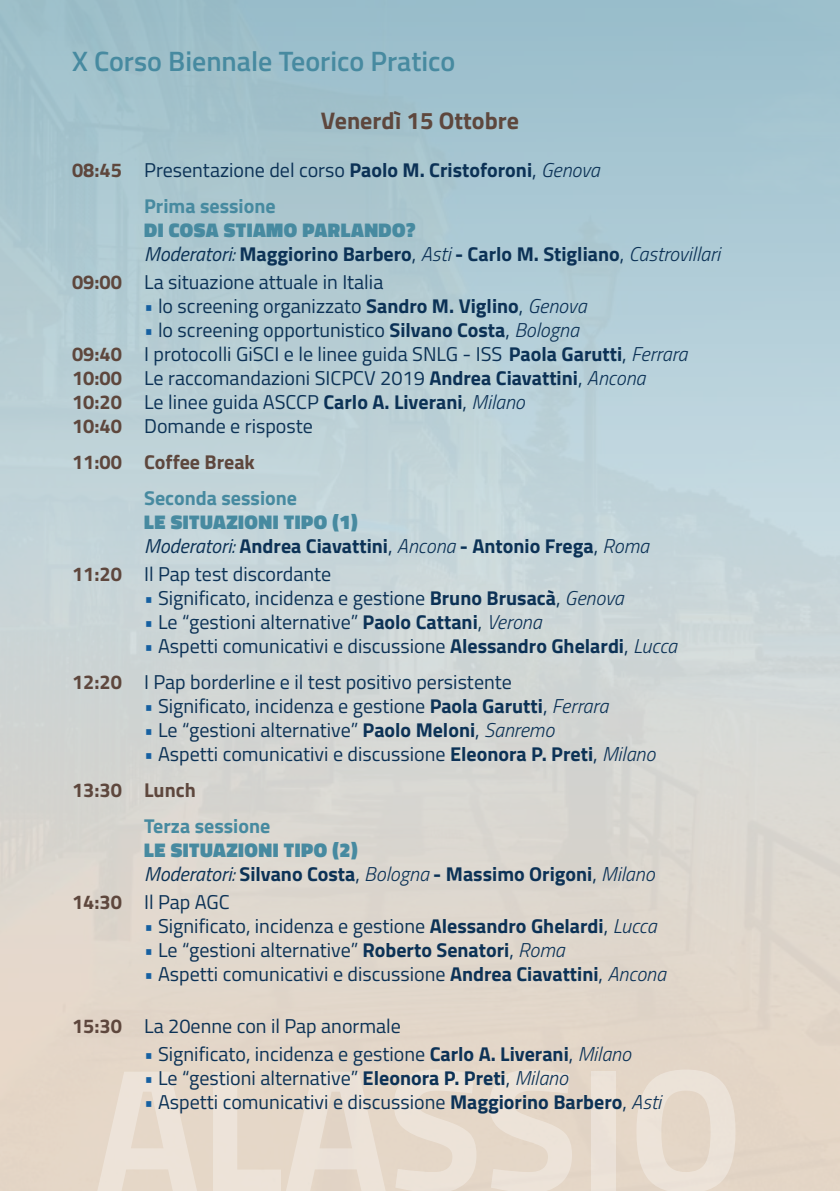
<style>
.page{position:relative;width:840px;height:1191px;background:#fff}
.page>*{position:absolute;margin:0;border:0;box-sizing:border-box;transform-origin:0 0}
.t1{font:600 28px "Titillium Web";color:#478aa0}
.t2{font:700 24px "Titillium Web";color:#5e473d}
.t3{font:20px/24px "Titillium Web";color:#0c3256}
.t4{font:700 20px/24px "Titillium Web";color:#0c3256}
.t5{font:700 20px "Titillium Web";color:#478aa0}
.t6{font:700 20px "Titillium Web";color:#5e473d}
.s1{font-weight:700;color:#5e473d}
.s2{font-weight:700}
.s3{font-weight:300;font-style:italic}
.s4{font-weight:700;color:#478aa0}
.s5{font-weight:900;color:#478aa0}
.s6{font-weight:400;font-style:italic}
.s7{font-weight:400}
.s8{color:#1660a1}
</style>
<div class="page">
<div style="left:0;top:0;width:839px;height:1191px;background:linear-gradient(to bottom,#9ec6d6,#efdccc)"></div>
<svg style="left:97px;top:1071px;width:100px;height:120px;background:#e9ddd0"></svg>
<svg style="left:213px;top:1071px;width:172px;height:120px;background:#e8dccf"></svg>
<svg style="left:393px;top:1069px;width:83px;height:122px;background:#e8ddd0"></svg>
<svg style="left:489px;top:1069px;width:82px;height:122px;background:#e8ddd0"></svg>
<div style="left:591px;top:1071px;width:24px;height:120px;background:#ebe2d8"></div>
<svg style="left:636px;top:1069px;width:99px;height:122px;background:#e8dcd0"></svg>
<h1 class="t1" style="left:72px;top:40px;width:384px">X Corso Biennale Teorico Pratico</h1>
<p class="t2" style="left:321px;top:101px;width:199px">Venerdì 15 Ottobre</p>
<p class="t3" style="left:144px;top:151px;width:457px;line-height:36px;text-indent:-72px"><span class="s1">08:45</span> Presentazione del corso <span class="s2">Paolo M. Cristoforoni</span>, <span class="s3">Genova<br></span><span class="s4">Prima sessione</span></p>
<p class="t4" style="left:144px;top:217px;width:577px"><span class="s5">DI COSA STIAMO PARLANDO?<br></span><span class="s6">Moderatori:</span> Maggiorino Barbero<span class="s7">,</span> <span class="s3">Asti</span> - Carlo M. Stigliano<span class="s7">,</span> <span class="s3">Castrovillari</span></p>
<p class="t3" style="left:72px;top:269px;width:312px"><span class="s1">09:00</span> La situazione attuale in Italia</p>
<p class="t3" style="left:144px;top:293px;width:443px"><span class="s8">•</span> lo screening organizzato <span class="s2">Sandro M. Viglino</span>, <span class="s3">Genova</span></p>
<p class="t3" style="left:72px;top:317px;width:616px;text-indent:72px"><span class="s8">•</span> lo screening opportunistico <span class="s2">Silvano Costa</span>, <span class="s3">Bologna<br></span><span class="s1">09:40</span> I protocolli GiSCI e le linee guida SNLG - ISS <span class="s2">Paola Garutti</span>, <span class="s3">Ferrara </span><span class="s1">10:00</span> Le raccomandazioni SICPCV 2019 <span class="s2">Andrea Ciavattini</span>, <span class="s3">Ancona </span><span class="s1">10:20</span> Le linee guida ASCCP <span class="s2">Carlo A. Liverani</span>, <span class="s3">Milano<br></span><span class="s1">10:40</span> Domande e risposte</p>
<p class="t6" style="left:72px;top:446px;width:184px">11:00 Coffee Break</p>
<p class="t5" style="left:144px;top:482px;width:154px">Seconda sessione</p>
<p class="t4" style="left:144px;top:509px;width:506px"><span class="s5">LE SITUAZIONI TIPO (1)<br></span><span class="s6">Moderatori:</span> Andrea Ciavattini<span class="s7">,</span> <span class="s3">Ancona</span> - Antonio Frega<span class="s7">,</span> <span class="s3">Roma</span></p>
<p class="t3" style="left:72px;top:561px;width:260px"><span class="s1">11:20</span> Il Pap test discordante</p>
<p class="t3" style="left:144px;top:585px;width:481px"><span class="s8">•</span> Significato, incidenza e gestione <span class="s2">Bruno Brusacà</span>, <span class="s3">Genova</span></p>
<p class="t3" style="left:144px;top:609px;width:399px"><span class="s8">•</span> Le “gestioni alternative” <span class="s2">Paolo Cattani</span>, <span class="s3">Verona</span></p>
<p class="t3" style="left:72px;top:627px;width:606px;line-height:36px;text-indent:72px"><span class="s8">•</span> Aspetti comunicativi e discussione <span class="s2">Alessandro Ghelardi</span>, <span class="s3">Lucca<br></span><span class="s1">12:20</span> I Pap borderline e il test positivo persistente</p>
<p class="t3" style="left:144px;top:693px;width:465px"><span class="s8">•</span> Significato, incidenza e gestione <span class="s2">Paola Garutti</span>, <span class="s3">Ferrara</span></p>
<p class="t3" style="left:144px;top:717px;width:411px"><span class="s8">•</span> Le “gestioni alternative” <span class="s2">Paolo Meloni</span>, <span class="s3">Sanremo</span></p>
<p class="t3" style="left:72px;top:735px;width:584px;line-height:36px;text-indent:72px"><span class="s8">•</span> Aspetti comunicativi e discussione <span class="s2">Eleonora P. Preti</span>, <span class="s3">Milano<br></span><span class="s1">13:30 Lunch</span></p>
<p class="t5" style="left:144px;top:810px;width:128px">Terza sessione</p>
<p class="t4" style="left:144px;top:837px;width:511px"><span class="s5">LE SITUAZIONI TIPO (2)<br></span><span class="s6">Moderatori:</span> Silvano Costa<span class="s7">,</span> <span class="s3">Bologna</span> - Massimo Origoni<span class="s7">,</span> <span class="s3">Milano</span></p>
<p class="t3" style="left:72px;top:889px;width:159px"><span class="s1">14:30</span> Il Pap AGC</p>
<p class="t3" style="left:144px;top:913px;width:514px"><span class="s8">•</span> Significato, incidenza e gestione <span class="s2">Alessandro Ghelardi</span>, <span class="s3">Lucca</span></p>
<p class="t3" style="left:144px;top:937px;width:422px"><span class="s8">•</span> Le “gestioni alternative” <span class="s2">Roberto Senatori</span>, <span class="s3">Roma</span></p>
<p class="t3" style="left:144px;top:961px;width:523px"><span class="s8">•</span> Aspetti comunicativi e discussione <span class="s2">Andrea Ciavattini</span>, <span class="s3">Ancona</span></p>
<p class="t3" style="left:72px;top:1013px;width:330px"><span class="s1">15:30</span> La 20enne con il Pap anormale</p>
<p class="t3" style="left:144px;top:1041px;width:488px"><span class="s8">•</span> Significato, incidenza e gestione <span class="s2">Carlo A. Liverani</span>, <span class="s3">Milano</span></p>
<p class="t3" style="left:144px;top:1065px;width:425px"><span class="s8">•</span> Le “gestioni alternative” <span class="s2">Eleonora P. Preti</span>, <span class="s3">Milano</span></p>
<p class="t3" style="left:144px;top:1089px;width:518px"><span class="s8">•</span> Aspetti comunicativi e discussione <span class="s2">Maggiorino Barbero</span>, <span class="s3">Asti</span></p>
</div>
